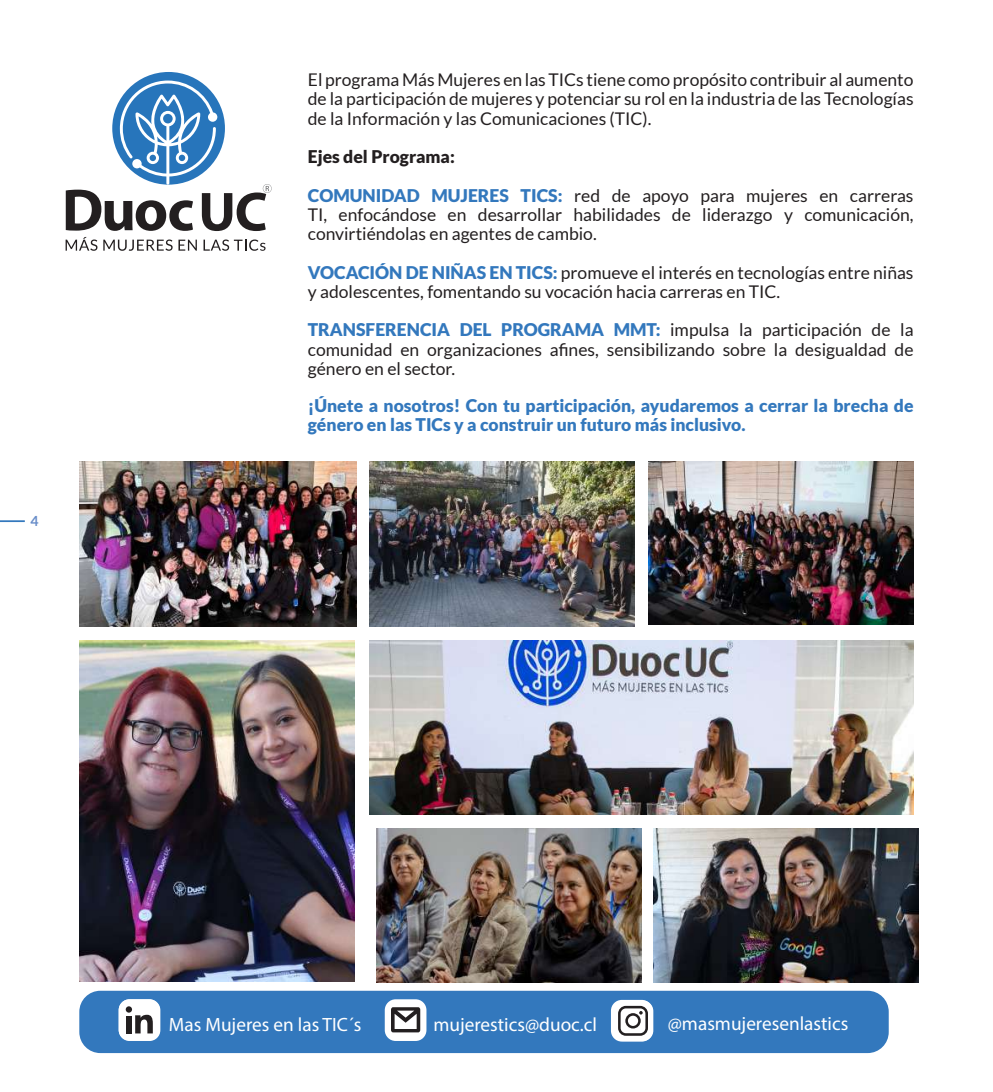
<style>
.page{position:relative;width:993px;height:1092px;background:#fff}
.page>*{position:absolute;margin:0;border:0;box-sizing:border-box;transform-origin:0 0}
.t1{font:19.25px "Myriad Pro";color:#fff}
.t2{font:17.5px/19.2px "Lato";color:#231f20}
.t3{font:900 17.5px/19.2px "Lato";color:#3378bd}
.t4{font:700 14px "Lato";color:#688dc9}
.s1{font-weight:900}
.s2{font-weight:900;color:#3378bd}
</style>
<div class="page">
<div style="left:79px;top:990px;width:809px;height:62px;background:#3378bd;border-radius:21px"></div>
<img style="left:369px;top:461px;width:265px;height:165px">
<img style="left:79px;top:461px;width:277px;height:165px">
<svg style="left:610px;top:999px;width:42px;height:42px"></svg>
<div style="left:384px;top:999px;width:42px;height:41px;background:#fff;border-radius:11px"></div>
<svg style="left:391px;top:1007px;width:29px;height:25px"></svg>
<div style="left:119px;top:999px;width:41px;height:41px;background:#fff;border-radius:11px"></div>
<svg style="left:125px;top:1006px;width:28px;height:28px"></svg>
<div style="left:112px;top:72px;width:113px;height:113px;background:#2775bb;border-radius:50%"></div>
<svg style="left:66px;top:80px;width:205px;height:151px"></svg>
<svg style="left:66px;top:237px;width:31px;height:14px"></svg>
<svg style="left:103px;top:239px;width:69px;height:12px"></svg>
<svg style="left:178px;top:239px;width:19px;height:12px"></svg>
<svg style="left:203px;top:239px;width:62px;height:12px"></svg>
<hr style="left:0;top:520px;width:25px;height:2px;background:#3378bd">
<div style="left:612px;top:1000px;width:41px;height:40px;background:#fff;border-radius:11px"></div>
<svg style="left:618px;top:1005px;width:29px;height:30px"></svg>
<img style="left:79px;top:640px;width:275px;height:341px">
<img style="left:653px;top:828px;width:265px;height:154px">
<img style="left:648px;top:461px;width:265px;height:163px">
<img style="left:369px;top:640px;width:544px;height:174px">
<img style="left:376px;top:828px;width:265px;height:154px">
<p class="t4" style="left:31px;top:512px;width:10px">4</p>
<p class="t2" style="left:308px;top:70px;width:607px;text-align:justify">El programa Más Mujeres en las TICs tiene como propósito contribuir al aumento de la participación de mujeres y potenciar su rol en la industria de las Tecnologías de la Información y las Comunicaciones (TIC).</p>
<p class="t2" style="left:308px;top:137px;width:607px;line-height:38.5px"><span class="s1">Ejes del Programa:<br></span><span class="s2">COMUNIDAD MUJERES TICS:</span> red de apoyo para mujeres en carreras</p>
<p class="t2" style="left:308px;top:205px;width:607px">TI, enfocándose en desarrollar habilidades de liderazgo y comunicación, convirtiéndolas en agentes de cambio.</p>
<p class="t2" style="left:308px;top:262px;width:607px"><span class="s2">VOCACIÓN DE NIÑAS EN TICS:</span> promueve el interés en tecnologías entre niñas y adolescentes, fomentando su vocación hacia carreras en TIC.</p>
<p class="t2" style="left:308px;top:320px;width:607px;text-align:justify"><span class="s2">TRANSFERENCIA DEL PROGRAMA MMT:</span> impulsa la participación de la comunidad en organizaciones afines, sensibilizando sobre la desigualdad de género en el sector.</p>
<p class="t3" style="left:308px;top:395px;width:607px">¡Únete a nosotros! Con tu participación, ayudaremos a cerrar la brecha de género en las TICs y a construir un futuro más inclusivo.</p>
<p class="t1" style="left:169px;top:1012px;width:194px">Mas Mujeres en las TIC´s</p>
<p class="t1" style="left:433px;top:1012px;width:165px">mujerestics@duoc.cl</p>
<p class="t1" style="left:667px;top:1012px;width:182px">@masmujeresenlastics</p>
</div>
